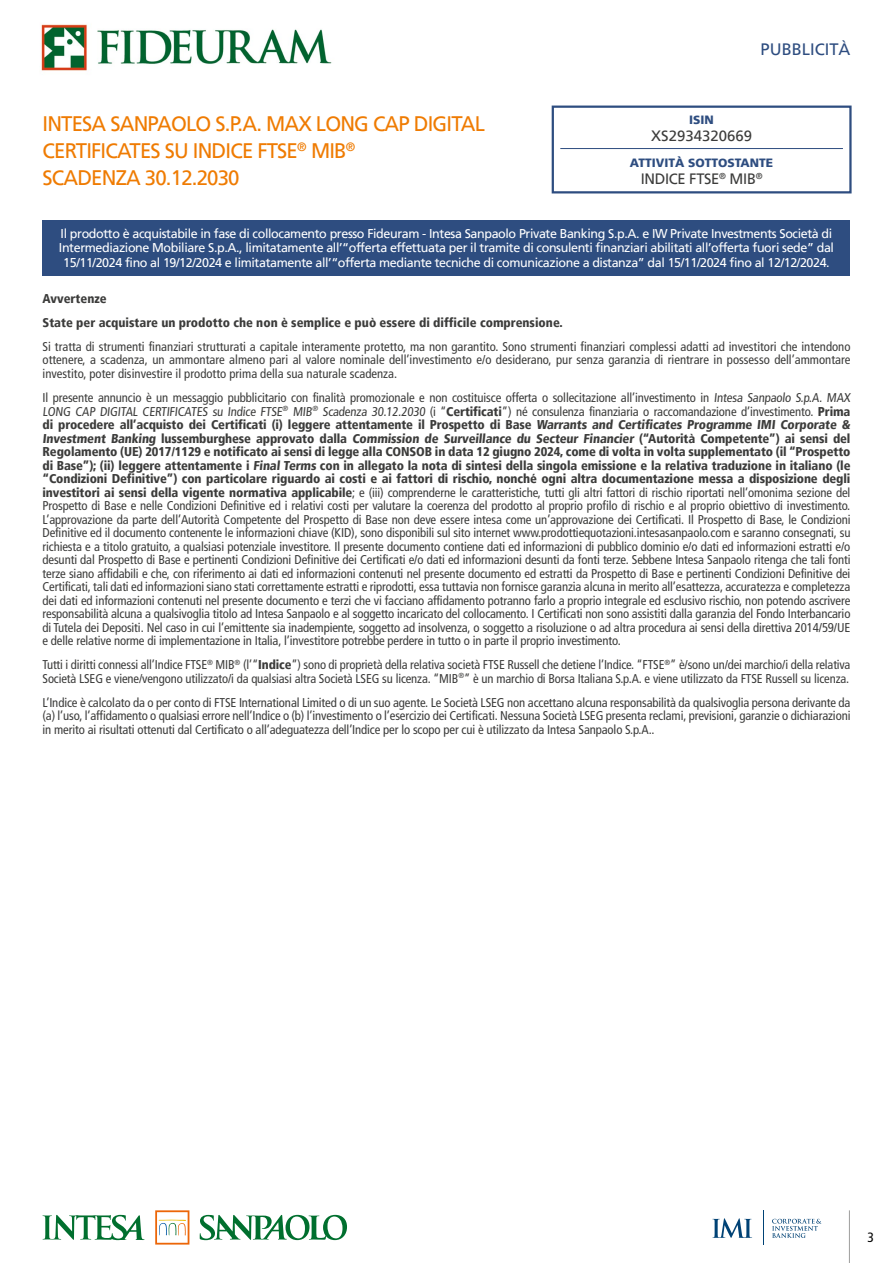
<style>
.page{position:relative;width:893px;height:1263px;background:#fff}
.page>*{position:absolute;margin:0;border:0;box-sizing:border-box;transform-origin:0 0}
.t1{font:21px/27px "Frutiger LT";letter-spacing:-.04em;color:#ef7b02}
.t2{font:16.5px "Frutiger LT";color:#2e4d80}
.t3{font:15px "Frutiger LT";letter-spacing:-.02em;color:#3c3c3b}
.t4{font:15px "Frutiger LT";color:#3c3c3b}
.t5{font:condensed 13.5px "Frutiger LT Std";color:#000}
.t6{font:condensed 12.75px/13.5px "Frutiger LT";letter-spacing:-.01em;color:#3c3c3b;text-align:justify}
.t7{font:12.75px/14.2px "Frutiger LT";letter-spacing:-.03em;color:#fff;text-align:center}
.t8{font:900 condensed 12.75px/24.2px "Frutiger LT";color:#3c3c3b}
.t9{font:900 12px "Frutiger LT";color:#2e4d80}
.s1{font-weight:900}
</style>
<div class="page">
<hr style="left:849px;top:1210px;width:1px;height:53px;background:#9d9d9c">
<svg style="left:772px;top:1219px;width:50px;height:19px"></svg>
<hr style="left:763px;top:1210px;width:1px;height:34px;background:#004275">
<svg style="left:712px;top:1218px;width:40px;height:20px"></svg>
<img style="left:41px;top:24px;width:291px;height:47px">
<div style="left:43px;top:220px;width:807px;height:55px;background:#2e4d80"></div>
<svg style="left:200px;top:1215px;width:147px;height:25px"></svg>
<svg style="left:43px;top:1214px;width:102px;height:26px"></svg>
<svg style="left:155px;top:1210px;width:34px;height:34px"></svg>
<div style="left:552px;top:106px;width:300px;height:87px;border:2px solid #2e4d80"></div>
<hr style="left:560px;top:148px;width:283px;height:1px;background:#2e4d80">
<p class="t2" style="left:761px;top:39px;width:91px">PUBBLICITÀ</p>
<h1 class="t1" style="left:43px;top:110px;width:444px">INTESA SANPAOLO S.P.A. MAX LONG CAP DIGITAL<br>CERTIFICATES SU INDICE FTSE<sup>®</sup> MIB<sup>®<br></sup>SCADENZA 30.12.2030</h1>
<p class="t9" style="left:689px;top:112px;width:26px">ISIN</p>
<p class="t4" style="left:651px;top:127px;width:102px">XS2934320669</p>
<p class="t9" style="left:630px;top:156px;width:145px">ATTIVITÀ SOTTOSTANTE</p>
<p class="t3" style="left:641px;top:170px;width:123px">INDICE FTSE<sup>®</sup> MIB<sup>®</sup></p>
<p class="t7" style="left:59px;top:227px;width:777px">Il prodotto è acquistabile in fase di collocamento presso Fideuram - Intesa Sanpaolo Private Banking S.p.A. e IW Private Investments Società di<br>Intermediazione Mobiliare S.p.A., limitatamente all’“offerta effettuata per il tramite di consulenti finanziari abilitati all’offerta fuori sede” dal<br>15/11/2024 fino al 19/12/2024 e limitatamente all’“offerta mediante tecniche di comunicazione a distanza” dal 15/11/2024 fino al 12/12/2024.</p>
<p class="t8" style="left:43px;top:286px;width:522px">Avvertenze<br>State per acquistare un prodotto che non è semplice e può essere di difficile comprensione.</p>
<p class="t6" style="left:43px;top:340px;width:809px">Si tratta di strumenti finanziari strutturati a capitale interamente protetto, ma non garantito. Sono strumenti finanziari complessi adatti ad investitori che intendono ottenere, a scadenza, un ammontare almeno pari al valore nominale dell’investimento e/o desiderano, pur senza garanzia di rientrare in possesso dell’ammontare investito, poter disinvestire il prodotto prima della sua naturale scadenza.</p>
<p class="t6" style="left:43px;top:391px;width:811px;text-align:left">Il presente annuncio è un messaggio pubblicitario con finalità promozionale e non costituisce offerta o sollecitazione all’investimento in Intesa Sanpaolo S.p.A. MAX LONG CAP DIGITAL CERTIFICATES su Indice FTSE<sup>®</sup> MIB<sup>®</sup> Scadenza 30.12.2030 (i “<span class="s1">Certificati</span>”) né consulenza finanziaria o raccomandazione d’investimento. <span class="s1">Prima di procedere all’acquisto dei Certificati (i) leggere attentamente il Prospetto di Base Warrants and Certificates Programme IMI Corporate &amp; Investment Banking lussemburghese approvato dalla Commission de Surveillance du Secteur Financier (“Autorità Competente”) ai sensi del Regolamento (UE) 2017/1129 e notificato ai sensi di legge alla CONSOB in data 12 giugno 2024, come di volta in volta supplementato (il “Prospetto di Base”); (ii) leggere attentamente i Final Terms con in allegato la nota di sintesi della singola emissione e la relativa traduzione in italiano (le “Condizioni Definitive”) con particolare riguardo ai costi e ai fattori di rischio, nonché ogni altra documentazione messa a disposizione degli investitori ai sensi della vigente normativa applicabile</span>; e (iii) comprenderne le caratteristiche, tutti gli altri fattori di rischio riportati nell’omonima sezione del Prospetto di Base e nelle Condizioni Definitive ed i relativi costi per valutare la coerenza del prodotto al proprio profilo di rischio e al proprio obiettivo di investimento.<br>L’approvazione da parte dell’Autorità Competente del Prospetto di Base non deve essere intesa come un’approvazione dei Certificati. Il Prospetto di Base, le Condizioni Definitive ed il documento contenente le informazioni chiave (KID), sono disponibili sul sito internet www.prodottiequotazioni.intesasanpaolo.com e saranno consegnati, su richiesta e a titolo gratuito, a qualsiasi potenziale investitore. Il presente documento contiene dati ed informazioni di pubblico dominio e/o dati ed informazioni estratti e/o desunti dal Prospetto di Base e pertinenti Condizioni Definitive dei Certificati e/o dati ed informazioni desunti da fonti terze. Sebbene Intesa Sanpaolo ritenga che tali fonti terze siano affidabili e che, con riferimento ai dati ed informazioni contenuti nel presente documento ed estratti da Prospetto di Base e pertinenti Condizioni Definitive dei Certificati, tali dati ed informazioni siano stati correttamente estratti e riprodotti, essa tuttavia non fornisce garanzia alcuna in merito all’esattezza, accuratezza e completezza dei dati ed informazioni contenuti nel presente documento e terzi che vi facciano affidamento potranno farlo a proprio integrale ed esclusivo rischio, non potendo ascrivere responsabilità alcuna a qualsivoglia titolo ad Intesa Sanpaolo e al soggetto incaricato del collocamento. I Certificati non sono assistiti dalla garanzia del Fondo Interbancario di Tutela dei Depositi. Nel caso in cui l’emittente sia inadempiente, soggetto ad insolvenza, o soggetto a risoluzione o ad altra procedura ai sensi della direttiva 2014/59/UE e delle relative norme di implementazione in Italia, l’investitore potrebbe perdere in tutto o in parte il proprio investimento.</p>
<p class="t6" style="left:43px;top:658px;width:809px">Tutti i diritti connessi all’Indice FTSE<sup>®</sup> MIB<sup>®</sup> (l’“<span class="s1">Indice</span>”) sono di proprietà della relativa società FTSE Russell che detiene l’Indice. “FTSE<sup>®</sup>” è/sono un/dei marchio/i della relativa<br>Società LSEG e viene/vengono utilizzato/i da qualsiasi altra Società LSEG su licenza. “MIB<sup>®</sup>” è un marchio di Borsa Italiana S.p.A. e viene utilizzato da FTSE Russell su licenza.</p>
<p class="t6" style="left:43px;top:696px;width:809px">L’Indice è calcolato da o per conto di FTSE International Limited o di un suo agente. Le Società LSEG non accettano alcuna responsabilità da qualsivoglia persona derivante da (a) l’uso, l’affidamento o qualsiasi errore nell’Indice o (b) l’investimento o l’esercizio dei Certificati. Nessuna Società LSEG presenta reclami, previsioni, garanzie o dichiarazioni in merito ai risultati ottenuti dal Certificato o all’adeguatezza dell’Indice per lo scopo per cui è utilizzato da Intesa Sanpaolo S.p.A..</p>
<p class="t5" style="left:868px;top:1229px;width:8px">3</p>
</div>
